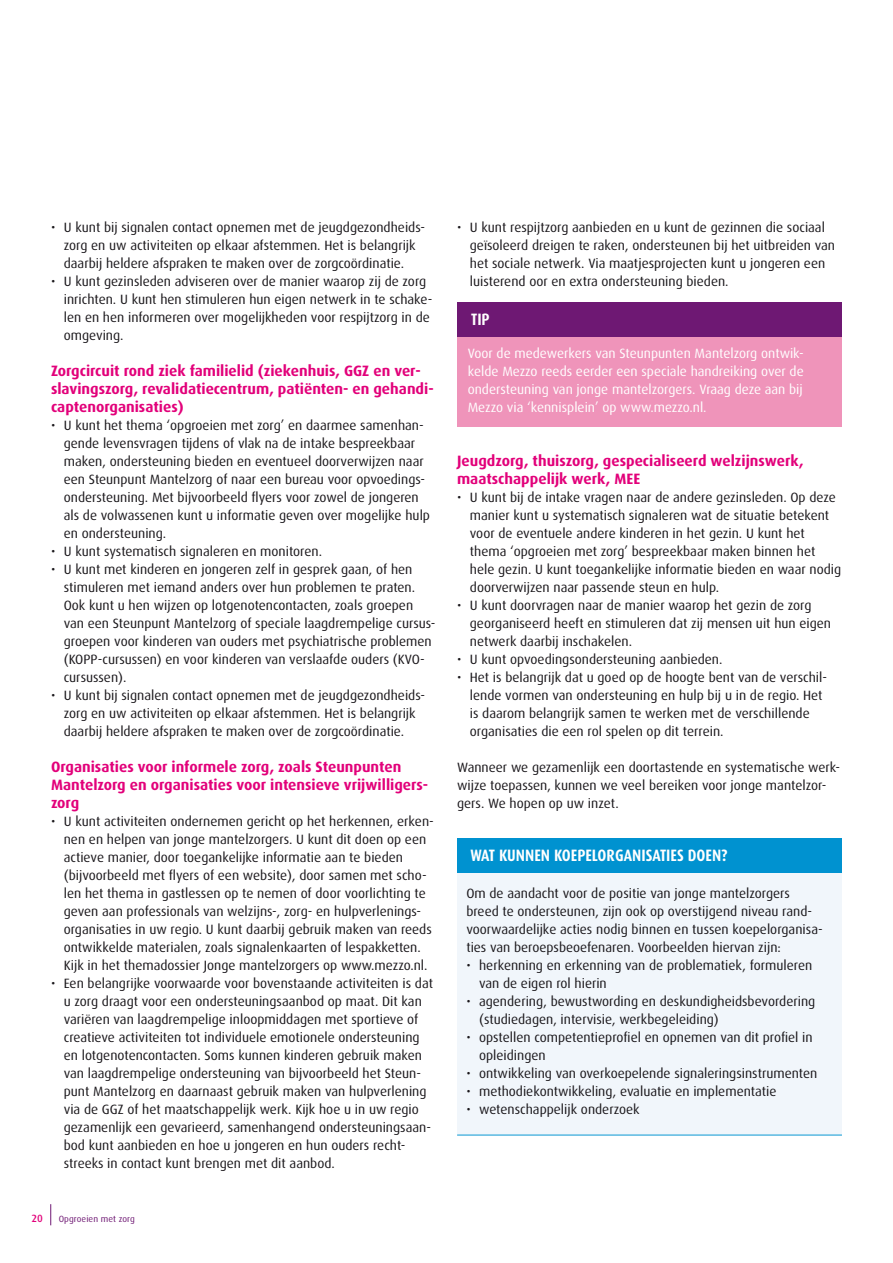
<style>
.page{position:relative;width:893px;height:1263px;background:#fff}
.page>*{position:absolute;margin:0;border:0;box-sizing:border-box;transform-origin:0 0}
.t1{font:700 16.5px "Dax Condensed";color:#fff}
.t2{font:700 15px/18px "Dax OT";color:#e2007a}
.t3{font:13.5px/18px "Dax OT";color:#1a171b}
.t4{font:13.5px/18px "Dax OT";color:#fff;text-align:justify}
.t5{font:500 10.5px "Dax OT";color:#e2007a}
.t6{font:9px "Dax OT";letter-spacing:.01em;color:#6e1873}
</style>
<div class="page">
<svg style="left:50px;top:1204px;width:1px;height:21px"></svg>
<div style="left:457px;top:848px;width:385px;height:286px;background:#edf4fa"></div>
<div style="left:457px;top:302px;width:385px;height:125px;background:#ef94ba"></div>
<div style="left:457px;top:302px;width:385px;height:35px;background:#6e1873"></div>
<div style="left:457px;top:838px;width:385px;height:35px;background:#0092d0"></div>
<hr style="left:457px;top:1135px;width:385px;height:1px;background:#0092d0">
<p class="t3" style="left:51px;top:218px;width:375px;text-align:center">• U kunt bij signalen contact opnemen met de jeugdgezondheids&shy;zorg en uw activiteiten op elkaar afstemmen. Het is belangrijk daarbij heldere afspraken te maken over de zorgcoördinatie.</p>
<p class="t3" style="left:64px;top:272px;width:370px;text-indent:-13px">• U kunt gezinsleden adviseren over de manier waarop zij de zorg inrichten. U kunt hen stimuleren hun eigen netwerk in te schake&shy;len en hen informeren over mogelijkheden voor respijtzorg in de omgeving.</p>
<p class="t2" style="left:51px;top:361px;width:384px">Zorgcircuit rond ziek familielid (ziekenhuis, GGZ en ver&shy;slavingszorg, revalidatiecentrum, patiënten- en gehandi&shy;captenorganisaties)</p>
<p class="t3" style="left:64px;top:416px;width:368px;text-indent:-13px">• U kunt het thema ‘opgroeien met zorg’ en daarmee samenhan&shy;gende levensvragen tijdens of vlak na de intake bespreekbaar maken, ondersteuning bieden en eventueel doorverwijzen naar een Steunpunt Mantelzorg of naar een bureau voor opvoedings&shy;ondersteuning. Met bijvoorbeeld flyers voor zowel de jongeren als de volwassenen kunt u informatie geven over mogelijke hulp en ondersteuning.</p>
<p class="t3" style="left:51px;top:542px;width:273px">• U kunt systematisch signaleren en monitoren.</p>
<p class="t3" style="left:64px;top:560px;width:373px;text-indent:-13px">• U kunt met kinderen en jongeren zelf in gesprek gaan, of hen stimuleren met iemand anders over hun problemen te praten.<br>Ook kunt u hen wijzen op lotgenotencontacten, zoals groepen van een Steunpunt Mantelzorg of speciale laagdrempelige cursus&shy;groepen voor kinderen van ouders met psychiatrische problemen (KOPP-cursussen) en voor kinderen van verslaafde ouders (KVO&shy;cursussen).</p>
<p class="t3" style="left:51px;top:686px;width:375px;text-align:center">• U kunt bij signalen contact opnemen met de jeugdgezondheids&shy;zorg en uw activiteiten op elkaar afstemmen. Het is belangrijk daarbij heldere afspraken te maken over de zorgcoördinatie.</p>
<p class="t2" style="left:51px;top:757px;width:378px">Organisaties voor informele zorg, zoals Steunpunten<br>Mantelzorg en organisaties voor intensieve vrijwilligers&shy;zorg</p>
<p class="t3" style="left:64px;top:812px;width:372px;text-indent:-13px">• U kunt activiteiten ondernemen gericht op het herkennen, erken&shy;nen en helpen van jonge mantelzorgers. U kunt dit doen op een actieve manier, door toegankelijke informatie aan te bieden (bijvoorbeeld met flyers of een website), door samen met scho&shy;len het thema in gastlessen op te nemen of door voorlichting te geven aan professionals van welzijns-, zorg- en hulpverlenings&shy;organisaties in uw regio. U kunt daarbij gebruik maken van reeds ontwikkelde materialen, zoals signalenkaarten of lespakketten.<br>Kijk in het themadossier Jonge mantelzorgers op www.mezzo.nl.</p>
<p class="t3" style="left:64px;top:974px;width:371px;text-indent:-13px">• Een belangrijke voorwaarde voor bovenstaande activiteiten is dat u zorg draagt voor een ondersteuningsaanbod op maat. Dit kan variëren van laagdrempelige inloopmiddagen met sportieve of creatieve activiteiten tot individuele emotionele ondersteuning en lotgenotencontacten. Soms kunnen kinderen gebruik maken van laagdrempelige ondersteuning van bijvoorbeeld het Steun&shy;punt Mantelzorg en daarnaast gebruik maken van hulpverlening via de GGZ of het maatschappelijk werk. Kijk hoe u in uw regio gezamenlijk een gevarieerd, samenhangend ondersteuningsaan&shy;bod kunt aanbieden en hoe u jongeren en hun ouders recht&shy;streeks in contact kunt brengen met dit aanbod.</p>
<p class="t5" style="left:31px;top:1211px;width:13px">20</p>
<p class="t6" style="left:59px;top:1213px;width:78px">Opgroeien met zorg</p>
<p class="t3" style="left:470px;top:218px;width:367px;text-indent:-13px">• U kunt respijtzorg aanbieden en u kunt de gezinnen die sociaal geïsoleerd dreigen te raken, ondersteunen bij het uitbreiden van het sociale netwerk. Via maatjesprojecten kunt u jongeren een luisterend oor en extra ondersteuning bieden.</p>
<p class="t1" style="left:471px;top:310px;width:20px">TIP</p>
<p class="t4" style="left:468px;top:344px;width:337px">Voor de medewerkers van Steunpunten Mantelzorg ontwik&shy;kelde Mezzo reeds eerder een speciale handreiking over de ondersteuning van jonge mantelzorgers. Vraag deze aan bij Mezzo via ‘kennisplein’ op www.mezzo.nl.</p>
<p class="t2" style="left:457px;top:451px;width:348px">Jeugdzorg, thuiszorg, gespecialiseerd welzijnswerk, maatschappelijk werk, MEE</p>
<p class="t3" style="left:470px;top:488px;width:373px;text-indent:-13px">• U kunt bij de intake vragen naar de andere gezinsleden. Op deze manier kunt u systematisch signaleren wat de situatie betekent voor de eventuele andere kinderen in het gezin. U kunt het thema ‘opgroeien met zorg’ bespreekbaar maken binnen het hele gezin. U kunt toegankelijke informatie bieden en waar nodig doorverwijzen naar passende steun en hulp.</p>
<p class="t3" style="left:470px;top:596px;width:363px;text-indent:-13px">• U kunt doorvragen naar de manier waarop het gezin de zorg georganiseerd heeft en stimuleren dat zij mensen uit hun eigen netwerk daarbij inschakelen.</p>
<p class="t3" style="left:457px;top:650px;width:267px">• U kunt opvoedingsondersteuning aanbieden.</p>
<p class="t3" style="left:470px;top:668px;width:359px;text-indent:-13px">• Het is belangrijk dat u goed op de hoogte bent van de verschil&shy;lende vormen van ondersteuning en hulp bij u in de regio. Het is daarom belangrijk samen te werken met de verschillende organisaties die een rol spelen op dit terrein.</p>
<p class="t3" style="left:457px;top:758px;width:385px">Wanneer we gezamenlijk een doortastende en systematische werk&shy;wijze toepassen, kunnen we veel bereiken voor jonge mantelzor&shy;gers. We hopen op uw inzet.</p>
<p class="t1" style="left:470px;top:846px;width:38px">WAT KUNNEN</p>
<p class="t1" style="left:554px;top:846px;width:175px">KOEPELORGANISATIES DOEN?</p>
<p class="t3" style="left:466px;top:884px;width:358px">Om de aandacht voor de positie van jonge mantelzorgers breed te ondersteunen, zijn ook op overstijgend niveau rand&shy;voorwaardelijke acties nodig binnen en tussen koepelorganisa&shy;ties van beroepsbeoefenaren. Voorbeelden hiervan zijn:</p>
<p class="t3" style="left:479px;top:956px;width:335px;text-indent:-13px">• herkenning en erkenning van de problematiek, formuleren van de eigen rol hierin</p>
<p class="t3" style="left:479px;top:992px;width:338px;text-indent:-13px">• agendering, bewustwording en deskundigheidsbevordering (studiedagen, intervisie, werkbegeleiding)</p>
<p class="t3" style="left:479px;top:1028px;width:335px;text-indent:-13px">• opstellen competentieprofiel en opnemen van dit profiel in opleidingen</p>
<p class="t3" style="left:466px;top:1064px;width:352px">• ontwikkeling van overkoepelende signaleringsinstrumenten</p>
<p class="t3" style="left:466px;top:1082px;width:312px">• methodiekontwikkeling, evaluatie en implementatie</p>
<p class="t3" style="left:466px;top:1100px;width:175px">• wetenschappelijk onderzoek</p>
</div>
